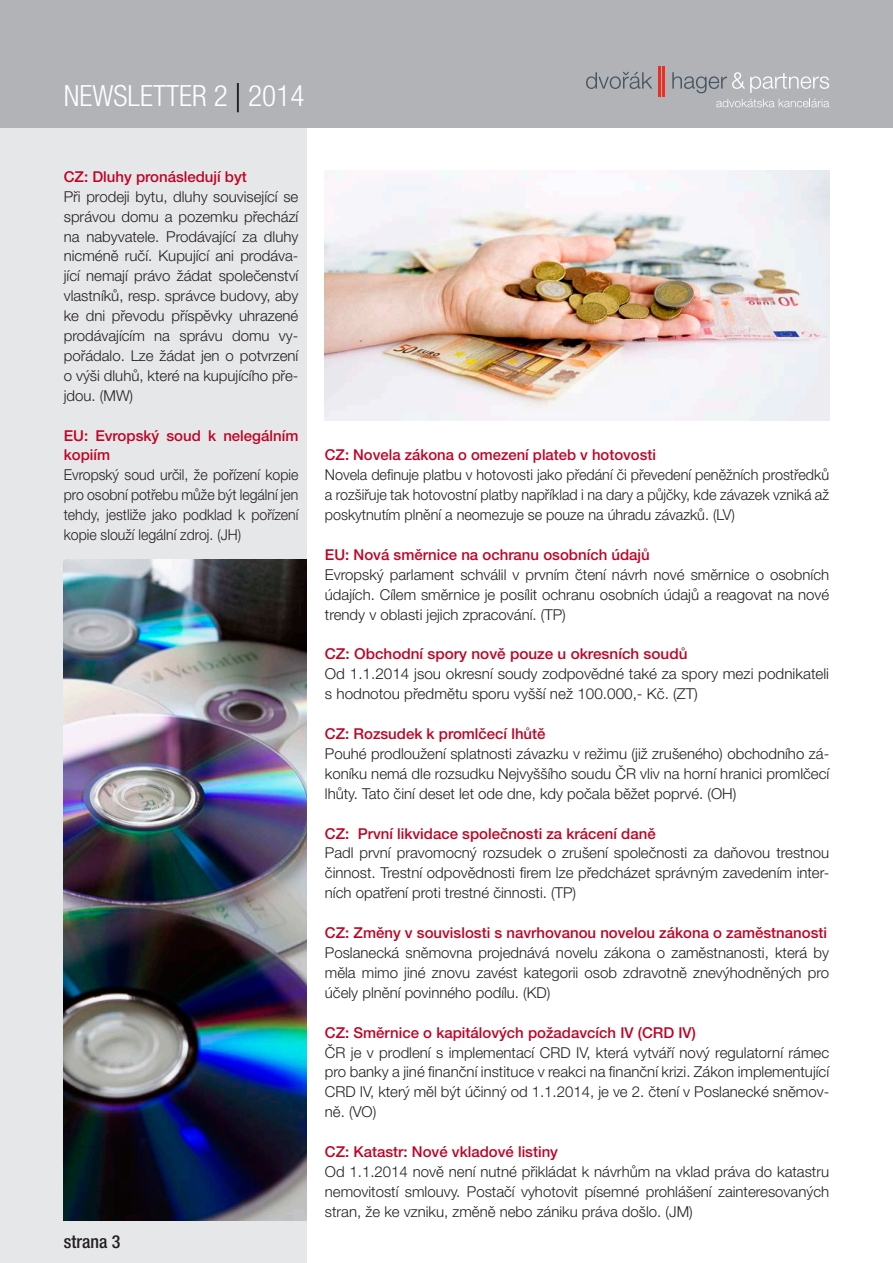
<style>
.page{position:relative;width:893px;height:1263px;background:#fff}
.page>*{position:absolute;margin:0;border:0;box-sizing:border-box;transform-origin:0 0}
.t1{font:300 condensed 29.25px "Helvetica Neue LT Pro";color:#fff}
.t2{font:500 condensed 18px "Helvetica Neue LT Pro";color:#231f20}
.Splitter_Text{font:300 15px/20px "Helvetica Neue LT Pro";color:#231f20;text-align:justify}
.Splitter_Überschrift{font:500 15px/20px "Helvetica Neue LT Pro";color:#bf0426}
.Splitter_Text-2{font:300 15px/20px "Helvetica Neue LT Pro";color:#231f20;text-align:justify;scale:.96 1}
.Splitter_Text-3{font:300 15px/20px "Helvetica Neue LT Pro";color:#231f20;text-align:justify;scale:.94 1}
.s1{font-stretch:normal;color:#000}
</style>
<div class="page">
<div style="left:0;top:0;width:307px;height:1263px;background:#e6e7e9"></div>
<div style="left:0;top:0;width:893px;height:128px;background:#b2b3b7"></div>
<svg style="left:586px;top:72px;width:66px;height:17px"></svg>
<hr style="left:658px;top:66px;width:3px;height:30px;background:#ee2e22">
<hr style="left:663px;top:66px;width:2px;height:30px;background:#ee2e22">
<svg style="left:672px;top:72px;width:157px;height:35px"></svg>
<img style="left:325px;top:170px;width:504px;height:251px">
<img style="left:64px;top:560px;width:243px;height:660px">
<p class="t1" style="left:64px;top:79px;width:242px">NEWSLETTER 2 <span class="s1">|</span> 2014</p>
<p class="Splitter_Überschrift" style="left:64px;top:166px;width:185px">CZ: Dluhy pronásledují byt</p>
<p class="Splitter_Text" style="left:64px;top:186px;width:236px">Při prodeji bytu, dluhy související se správou domu a pozemku přechází na nabyvatele. Prodávající za dluhy nicméně ručí. Kupující ani prodáva&shy;jící nemají právo žádat společenství vlastníků, resp. správce budovy, aby ke dni převodu příspěvky uhrazené prodávajícím na správu domu vy&shy;pořádalo. Lze žádat jen o potvrzení o výši dluhů, které na kupujícího pře&shy;jdou. (MW)</p>
<p class="Splitter_Überschrift" style="left:64px;top:425px;width:236px">EU: Evropský soud k nelegálním kopiím</p>
<p class="Splitter_Text-3" style="left:64px;top:465px;width:251px">Evropský soud určil, že pořízení kopie pro osobní potřebu může být legální jen tehdy, jestliže jako podklad k pořízení kopie slouží legální zdroj. (JH)</p>
<p class="t2" style="left:64px;top:1231px;width:58px">strana 3</p>
<p class="Splitter_Überschrift" style="left:325px;top:445px;width:332px">CZ: Novela zákona o omezení plateb v hotovosti</p>
<p class="Splitter_Text-2" style="left:325px;top:465px;width:527px">Novela definuje platbu v hotovosti jako předání či převedení peněžních prostředků a rozšiřuje tak hotovostní platby například i na dary a půjčky, kde závazek vzniká až poskytnutím plnění a neomezuje se pouze na úhradu závazků. (LV)</p>
<p class="Splitter_Überschrift" style="left:325px;top:544px;width:326px">EU: Nová směrnice na ochranu osobních údajů</p>
<p class="Splitter_Text" style="left:325px;top:564px;width:506px">Evropský parlament schválil v prvním čtení návrh nové směrnice o osobních údajích. Cílem směrnice je posílit ochranu osobních údajů a reagovat na nové trendy v oblasti jejich zpracování. (TP)</p>
<p class="Splitter_Überschrift" style="left:325px;top:644px;width:364px">CZ: Obchodní spory nově pouze u okresních soudů</p>
<p class="Splitter_Text" style="left:325px;top:664px;width:506px">Od 1.1.2014 jsou okresní soudy zodpovědné také za spory mezi podnikateli s hodnotou předmětu sporu vyšší než 100.000,- Kč. (ZT)</p>
<p class="Splitter_Überschrift" style="left:325px;top:723px;width:222px">CZ: Rozsudek k promlčecí lhůtě</p>
<p class="Splitter_Text" style="left:325px;top:743px;width:506px">Pouhé prodloužení splatnosti závazku v režimu (již zrušeného) obchodního zá&shy;koníku nemá dle rozsudku Nejvyššího soudu ČR vliv na horní hranici promlčecí lhůty. Tato činí deset let ode dne, kdy počala běžet poprvé. (OH)</p>
<p class="Splitter_Überschrift" style="left:325px;top:823px;width:332px">CZ: První likvidace společnosti za krácení daně</p>
<p class="Splitter_Text" style="left:325px;top:843px;width:506px">Padl první pravomocný rozsudek o zrušení společnosti za daňovou trestnou činnost. Trestní odpovědnosti firem lze předcházet správným zavedením inter&shy;ních opatření proti trestné činnosti. (TP)</p>
<p class="Splitter_Überschrift" style="left:325px;top:923px;width:504px">CZ: Změny v souvislosti s navrhovanou novelou zákona o zaměstnanosti</p>
<p class="Splitter_Text" style="left:325px;top:942px;width:506px">Poslanecká sněmovna projednává novelu zákona o zaměstnanosti, která by měla mimo jiné znovu zavést kategorii osob zdravotně znevýhodněných pro účely plnění povinného podílu. (KD)</p>
<p class="Splitter_Überschrift" style="left:325px;top:1022px;width:372px">CZ: Směrnice o kapitálových požadavcích IV (CRD IV)</p>
<p class="Splitter_Text" style="left:325px;top:1042px;width:506px">ČR je v prodlení s implementací CRD IV, která vytváří nový regulatorní rámec pro banky a jiné finanční instituce v reakci na finanční krizi. Zákon implementující CRD IV, který měl být účinný od 1.1.2014, je ve 2. čtení v Poslanecké sněmov&shy;ně. (VO)</p>
<p class="Splitter_Überschrift" style="left:325px;top:1141px;width:235px">CZ: Katastr: Nové vkladové listiny</p>
<p class="Splitter_Text" style="left:325px;top:1161px;width:506px">Od 1.1.2014 nově není nutné přikládat k návrhům na vklad práva do katastru nemovitostí smlouvy. Postačí vyhotovit písemné prohlášení zainteresovaných stran, že ke vzniku, změně nebo zániku práva došlo. (JM)</p>
</div>
